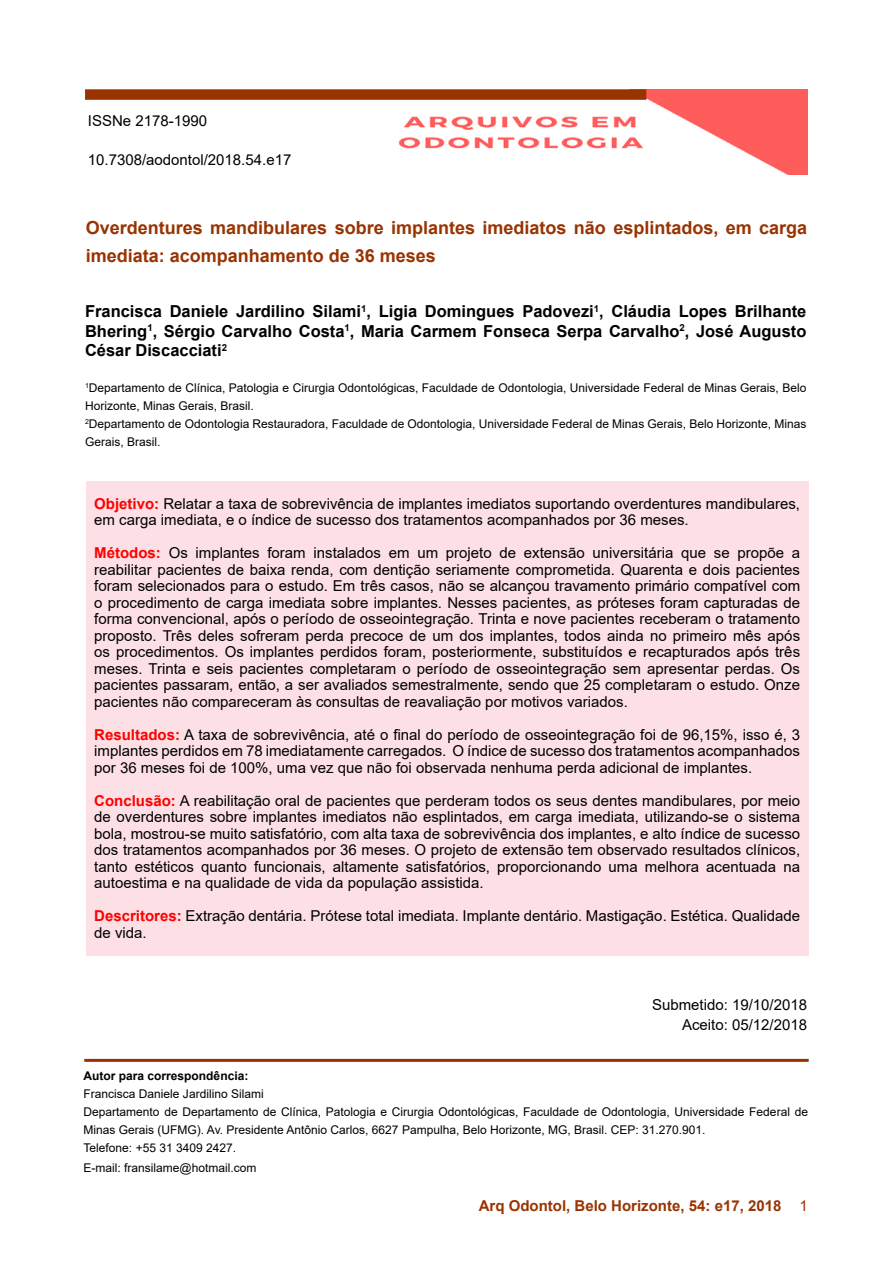
<style>
.page{position:relative;width:893px;height:1263px;background:#fff}
.page>*{position:absolute;margin:0;border:0;box-sizing:border-box;transform-origin:0 0}
.t1{font:700 18px/27px "Arial";color:#930}
.t2{font:700 16.5px/19.5px "Arial";color:#000;text-align:justify}
.t3{font:15px/16.5px "Arial";color:#000;text-align:justify}
.t4{font:700 15px "Arial";color:#930}
.t5{font:12px/18px "Arial";color:#000}
.t6{font:700 12px "Arial";color:#000}
.s1{font-weight:700;color:#f00}
.s2{font-weight:400}
</style>
<div class="page">
<img style="left:398px;top:89px;width:410px;height:85px">
<div style="left:86px;top:481px;width:723px;height:474px;background:#fce0e5"></div>
<div style="left:85px;top:89px;width:561px;height:11px;background:#930"></div>
<hr style="left:84px;top:1059px;width:725px;height:3px;background:#930">
<p class="t3" style="left:88px;top:112px;width:121px">ISSNe 2178-1990</p>
<p class="t3" style="left:88px;top:151px;width:205px">10.7308/aodontol/2018.54.e17</p>
<p class="t1" style="left:86px;top:215px;width:723px">Overdentures mandibulares sobre implantes imediatos não esplintados, em carga imediata: acompanhamento de 36 meses</p>
<p class="t2" style="left:85px;top:302px;width:723px">Francisca Daniele Jardilino Silami<sup>1</sup>, Ligia Domingues Padovezi<sup>1</sup>, Cláudia Lopes Brilhante Bhering<sup>1</sup>, Sérgio Carvalho Costa<sup>1</sup>, Maria Carmem Fonseca Serpa Carvalho<sup>2</sup>, José Augusto César Discacciati<sup>2</sup></p>
<p class="t5" style="left:85px;top:379px;width:723px"><sup>1</sup>Departamento de Clínica, Patologia e Cirurgia Odontológicas, Faculdade de Odontologia, Universidade Federal de Minas Gerais, Belo Horizonte, Minas Gerais, Brasil.<br><sup>2</sup>Departamento de Odontologia Restauradora, Faculdade de Odontologia, Universidade Federal de Minas Gerais, Belo Horizonte, Minas Gerais, Brasil.</p>
<p class="t3" style="left:94px;top:495px;width:707px"><span class="s1">Objetivo:</span> Relatar a taxa de sobrevivência de implantes imediatos suportando overdentures mandibulares, em carga imediata, e o índice de sucesso dos tratamentos acompanhados por 36 meses.</p>
<p class="t3" style="left:94px;top:544px;width:707px"><span class="s1">Métodos:</span> Os implantes foram instalados em um projeto de extensão universitária que se propõe a reabilitar pacientes de baixa renda, com dentição seriamente comprometida. Quarenta e dois pacientes foram selecionados para o estudo. Em três casos, não se alcançou travamento primário compatível com o procedimento de carga imediata sobre implantes. Nesses pacientes, as próteses foram capturadas de forma convencional, após o período de osseointegração. Trinta e nove pacientes receberam o tratamento proposto. Três deles sofreram perda precoce de um dos implantes, todos ainda no primeiro mês após os procedimentos. Os implantes perdidos foram, posteriormente, substituídos e recapturados após três meses. Trinta e seis pacientes completaram o período de osseointegração sem apresentar perdas. Os pacientes passaram, então, a ser avaliados semestralmente, sendo que 25 completaram o estudo. Onze pacientes não compareceram às consultas de reavaliação por motivos variados.</p>
<p class="t3" style="left:94px;top:726px;width:707px"><span class="s1">Resultados:</span> A taxa de sobrevivência, até o final do período de osseointegração foi de 96,15%, isso é, 3 implantes perdidos em 78 imediatamente carregados. O índice de sucesso dos tratamentos acompanhados por 36 meses foi de 100%, uma vez que não foi observada nenhuma perda adicional de implantes.</p>
<p class="t3" style="left:94px;top:792px;width:707px"><span class="s1">Conclusão:</span> A reabilitação oral de pacientes que perderam todos os seus dentes mandibulares, por meio de overdentures sobre implantes imediatos não esplintados, em carga imediata, utilizando-se o sistema bola, mostrou-se muito satisfatório, com alta taxa de sobrevivência dos implantes, e alto índice de sucesso dos tratamentos acompanhados por 36 meses. O projeto de extensão tem observado resultados clínicos, tanto estéticos quanto funcionais, altamente satisfatórios, proporcionando uma melhora acentuada na autoestima e na qualidade de vida da população assistida.</p>
<p class="t3" style="left:94px;top:907px;width:707px"><span class="s1">Descritores:</span> Extração dentária. Prótese total imediata. Implante dentário. Mastigação. Estética. Qualidade de vida.</p>
<p class="t3" style="left:652px;top:995px;width:157px;line-height:19.5px;text-align:right">Submetido: 19/10/2018<br>Aceito: 05/12/2018</p>
<p class="t6" style="left:84px;top:1068px;width:166px">Autor para correspondência:</p>
<p class="t5" style="left:84px;top:1085px;width:726px">Francisca Daniele Jardilino Silami<br>Departamento de Departamento de Clínica, Patologia e Cirurgia Odontológicas, Faculdade de Odontologia, Universidade Federal de Minas Gerais (UFMG). Av. Presidente Antônio Carlos, 6627 Pampulha, Belo Horizonte, MG, Brasil. CEP: 31.270.901.<br>Telefone: +55 31 3409 2427.</p>
<p class="t5" style="left:84px;top:1158px;width:174px">E-mail: fransilame@hotmail.com</p>
<p class="t4" style="left:479px;top:1195px;width:331px">Arq Odontol, Belo Horizonte, 54: e17, 2018 <span class="s2">1</span></p>
</div>
